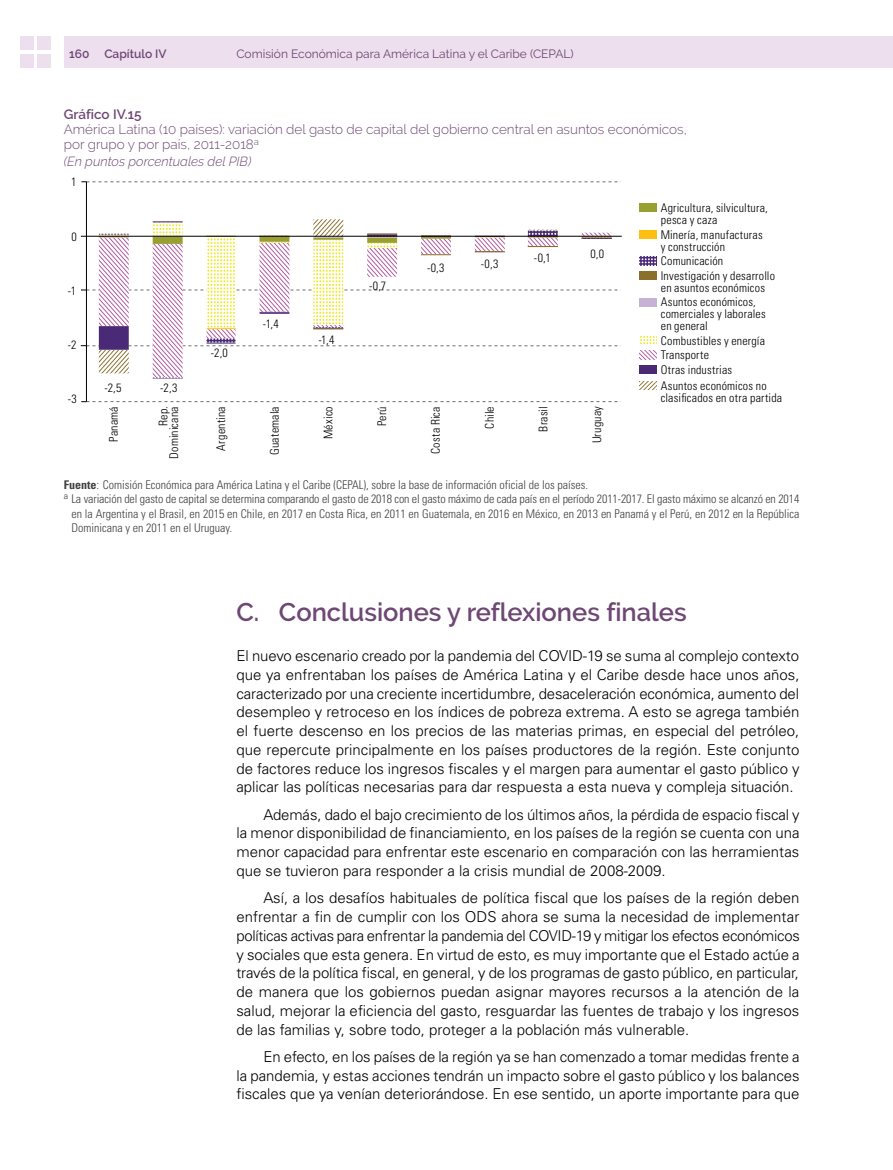
<style>
.page{position:relative;width:893px;height:1170px;background:#fff}
.page>*{position:absolute;margin:0;border:0;box-sizing:border-box;transform-origin:0 0}
.t1{font:600 25.5px "Raleway";color:#6e4774}
.t2{font:300 15px/18.8px "Univers LT Std";color:#000;text-align:justify}
.t3{font:300 13.5px/15px "Raleway";color:#6e4774}
.t4{font:600 13.5px "Raleway";color:#6e4774}
.t5{font:italic 300 13.2px "Raleway";color:#6e4774}
.t6{font:300 condensed 12px "Univers LT Std";color:#414042}
.t7{font:300 condensed 12px/12px "Univers LT Std";letter-spacing:.015em;color:#000}
.t8{font:12px "Raleway";color:#6e4774}
.t9{font:600 12px "Raleway";color:#6e4774}
.s1{font-weight:700}
</style>
<div class="page">
<svg style="left:99px;top:219px;width:513px;height:154px"></svg>
<hr style="left:86px;top:182px;width:1px;height:219px;background:#000">
<hr style="left:86px;top:236px;width:536px;height:1px;background:#000">
<svg style="left:640px;top:381px;width:17px;height:9px"></svg>
<div style="left:640px;top:271px;width:17px;height:9px;background:#8a702b"></div>
<div style="left:640px;top:365px;width:17px;height:9px;background:#4a2a76"></div>
<svg style="left:640px;top:257px;width:17px;height:8px"></svg>
<svg style="left:640px;top:351px;width:17px;height:8px"></svg>
<div style="left:640px;top:230px;width:17px;height:9px;background:#fec010"></div>
<svg style="left:640px;top:336px;width:17px;height:9px"></svg>
<div style="left:640px;top:204px;width:17px;height:8px;background:#98a032"></div>
<div style="left:640px;top:298px;width:17px;height:8px;background:#c7b2d6"></div>
<svg style="left:81px;top:181px;width:540px;height:1px"></svg>
<svg style="left:81px;top:289px;width:540px;height:2px"></svg>
<svg style="left:81px;top:345px;width:540px;height:1px"></svg>
<svg style="left:81px;top:401px;width:540px;height:1px"></svg>
<div style="left:64px;top:36px;width:829px;height:32px;background:#eddfee"></div>
<div style="left:20px;top:36px;width:14px;height:14px;background:#eddfee"></div>
<div style="left:37px;top:36px;width:14px;height:14px;background:#eddfee"></div>
<div style="left:20px;top:54px;width:14px;height:14px;background:#eddfee"></div>
<div style="left:37px;top:54px;width:14px;height:14px;background:#eddfee"></div>
<p class="t9" style="left:69px;top:47px;width:99px">160 Capítulo IV</p>
<p class="t8" style="left:236px;top:47px;width:339px">Comisión Económica para América Latina y el Caribe (CEPAL)</p>
<p class="t4" style="left:64px;top:106px;width:79px">Gráfico IV.15</p>
<p class="t3" style="left:64px;top:122px;width:625px">América Latina (10 países): variación del gasto de capital del gobierno central en asuntos económicos, por grupo y por país, 2011-2018<sup>a</sup></p>
<p class="t5" style="left:64px;top:153px;width:189px">(En puntos porcentuales del PIB)</p>
<p class="t7" style="left:71px;top:176px;width:7px">1</p>
<p class="t7" style="left:72px;top:230px;width:7px">0</p>
<p class="t7" style="left:68px;top:284px;width:10px">-1</p>
<p class="t7" style="left:68px;top:339px;width:10px">-2</p>
<p class="t7" style="left:68px;top:393px;width:10px">-3</p>
<p class="t7" style="left:104px;top:381px;width:19px">-2,5</p>
<p class="t7" style="left:160px;top:381px;width:19px">-2,3</p>
<p class="t7" style="left:211px;top:347px;width:19px">-2,0</p>
<p class="t7" style="left:263px;top:317px;width:18px">-1,4</p>
<p class="t7" style="left:318px;top:333px;width:18px">-1,4</p>
<p class="t7" style="left:369px;top:280px;width:19px">-0,7</p>
<p class="t7" style="left:427px;top:261px;width:19px">-0,3</p>
<p class="t7" style="left:481px;top:258px;width:19px">-0,3</p>
<p class="t7" style="left:534px;top:252px;width:18px">-0,1</p>
<p class="t7" style="left:590px;top:248px;width:15px">0,0</p>
<p class="t7" style="left:661px;top:202px;width:108px">Agricultura, silvicultura, pesca y caza</p>
<p class="t7" style="left:661px;top:228px;width:103px">Minería, manufacturas y construcción</p>
<p class="t7" style="left:661px;top:255px;width:64px">Comunicación</p>
<p class="t7" style="left:661px;top:269px;width:116px">Investigación y desarrollo en asuntos económicos</p>
<p class="t7" style="left:661px;top:296px;width:106px">Asuntos económicos, comerciales y laborales en general</p>
<p class="t7" style="left:661px;top:334px;width:106px">Combustibles y energía</p>
<p class="t7" style="left:661px;top:349px;width:50px">Transporte</p>
<p class="t7" style="left:661px;top:363px;width:73px">Otras industrias</p>
<p class="t7" style="left:661px;top:379px;width:123px">Asuntos económicos no clasificados en otra partida</p>
<p class="t7" style="left:108px;top:442px;width:37px;rotate:-90deg">Panamá</p>
<p class="t7" style="left:215px;top:450px;width:46px;rotate:-90deg">Argentina</p>
<p class="t7" style="left:269px;top:455px;width:50px;rotate:-90deg">Guatemala</p>
<p class="t7" style="left:322px;top:439px;width:34px;rotate:-90deg">México</p>
<p class="t7" style="left:376px;top:426px;width:22px;rotate:-90deg">Perú</p>
<p class="t7" style="left:430px;top:454px;width:49px;rotate:-90deg">Costa Rica</p>
<p class="t7" style="left:483px;top:428px;width:24px;rotate:-90deg">Chile</p>
<p class="t7" style="left:537px;top:431px;width:27px;rotate:-90deg">Brasil</p>
<p class="t7" style="left:591px;top:443px;width:39px;rotate:-90deg">Uruguay</p>
<p class="t7" style="left:158px;top:459px;width:54px;line-height:10.5px;text-align:right;rotate:-90deg">Rep.<br>Dominicana</p>
<p class="t6" style="left:64px;top:477px;width:526px"><span class="s1">Fuente</span>: Comisión Económica para América Latina y el Caribe (CEPAL), sobre la base de información oficial de los países.</p>
<p class="t6" style="left:64px;top:492px;width:737px"><sup>a</sup> La variación del gasto de capital se determina comparando el gasto de 2018 con el gasto máximo de cada país en el período 2011-2017. El gasto máximo se alcanzó en 2014</p>
<p class="t6" style="left:71px;top:506px;width:730px">en la Argentina y el Brasil, en 2015 en Chile, en 2017 en Costa Rica, en 2011 en Guatemala, en 2016 en México, en 2013 en Panamá y el Perú, en 2012 en la República</p>
<p class="t6" style="left:71px;top:520px;width:162px">Dominicana y en 2011 en el Uruguay.</p>
<h1 class="t1" style="left:236px;top:597px;width:452px">C. Conclusiones y reflexiones finales</h1>
<p class="t2" style="left:236px;top:646px;width:565px">El nuevo escenario creado por la pandemia del COVID-19 se suma al complejo contexto que ya enfrentaban los países de América Latina y el Caribe desde hace unos años, caracterizado por una creciente incertidumbre, desaceleración económica, aumento del desempleo y retroceso en los índices de pobreza extrema. A esto se agrega también el fuerte descenso en los precios de las materias primas, en especial del petróleo, que repercute principalmente en los países productores de la región. Este conjunto de factores reduce los ingresos fiscales y el margen para aumentar el gasto público y aplicar las políticas necesarias para dar respuesta a esta nueva y compleja situación.</p>
<p class="t2" style="left:236px;top:804px;width:565px;text-indent:27px">Además, dado el bajo crecimiento de los últimos años, la pérdida de espacio fiscal y la menor disponibilidad de financiamiento, en los países de la región se cuenta con una menor capacidad para enfrentar este escenario en comparación con las herramientas que se tuvieron para responder a la crisis mundial de 2008-2009.</p>
<p class="t2" style="left:236px;top:888px;width:565px;text-indent:27px">Así, a los desafíos habituales de política fiscal que los países de la región deben enfrentar a fin de cumplir con los ODS ahora se suma la necesidad de implementar políticas activas para enfrentar la pandemia del COVID-19 y mitigar los efectos económicos y sociales que esta genera. En virtud de esto, es muy importante que el Estado actúe a través de la política fiscal, en general, y de los programas de gasto público, en particular, de manera que los gobiernos puedan asignar mayores recursos a la atención de la salud, mejorar la eficiencia del gasto, resguardar las fuentes de trabajo y los ingresos de las familias y, sobre todo, proteger a la población más vulnerable.</p>
<p class="t2" style="left:236px;top:1047px;width:565px;text-indent:27px">En efecto, en los países de la región ya se han comenzado a tomar medidas frente a la pandemia, y estas acciones tendrán un impacto sobre el gasto público y los balances fiscales que ya venían deteriorándose. En ese sentido, un aporte importante para que</p>
</div>
